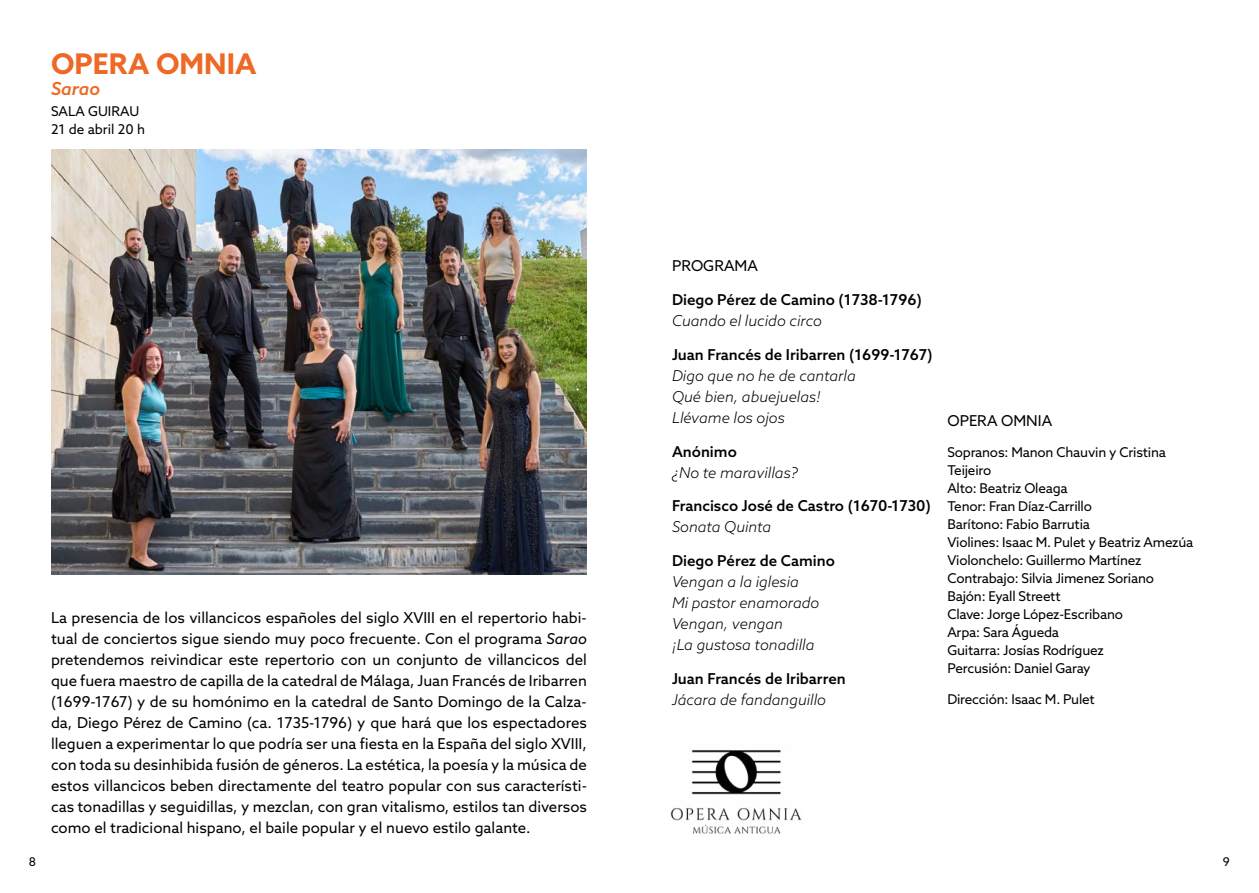
<style>
.page{position:relative;width:1259px;height:893px;background:#fff}
.page>*{position:absolute;margin:0;border:0;box-sizing:border-box;transform-origin:0 0}
.t1{font:700 28.5px "Azo Sans";color:#ed6925}
.t2{font:italic 500 18px "Azo Sans";color:#ed6925}
.t3{font:15px/21px "Azo Sans";color:#000;text-align:justify}
.t4{font:italic 300 15px/21px "Azo Sans";color:#000}
.t5{font:500 15px "Azo Sans";color:#000}
.t6{font:13.5px/18px "Azo Sans";letter-spacing:-.015em;color:#000}
.t7{font:12px "Azo Sans";color:#000}
.s1{font-style:italic}
</style>
<div class="page">
<img style="left:51px;top:149px;width:536px;height:425px">
<img style="left:670px;top:750px;width:132px;height:84px">
<h1 class="t1" style="left:51px;top:44px;width:207px">OPERA OMNIA</h1>
<p class="t2" style="left:51px;top:76px;width:51px">Sarao</p>
<p class="t6" style="left:51px;top:102px;width:95px">SALA GUIRAU<br>21 de abril 20 h</p>
<p class="t3" style="left:51px;top:607px;width:537px">La presencia de los villancicos españoles del siglo XVIII en el repertorio habi&shy;tual de conciertos sigue siendo muy poco frecuente. Con el programa <span class="s1">Sarao </span>pretendemos reivindicar este repertorio con un conjunto de villancicos del que fuera maestro de capilla de la catedral de Málaga, Juan Francés de Iribarren (1699-1767) y de su homónimo en la catedral de Santo Domingo de la Calza&shy;da, Diego Pérez de Camino (ca. 1735-1796) y que hará que los espectadores lleguen a experimentar lo que podría ser una fiesta en la España del siglo XVIII, con toda su desinhibida fusión de géneros. La estética, la poesía y la música de estos villancicos beben directamente del teatro popular con sus característi&shy;cas tonadillas y seguidillas, y mezclan, con gran vitalismo, estilos tan diversos como el tradicional hispano, el baile popular y el nuevo estilo galante.</p>
<p class="t3" style="left:672px;top:255px;width:87px">PROGRAMA</p>
<p class="t5" style="left:672px;top:290px;width:251px">Diego Pérez de Camino (1738-1796)</p>
<p class="t4" style="left:672px;top:310px;width:151px">Cuando el lucido circo</p>
<p class="t5" style="left:672px;top:344px;width:262px">Juan Francés de Iribarren (1699-1767)</p>
<p class="t4" style="left:672px;top:365px;width:185px">Digo que no he de cantarla<br>Qué bien, abuejuelas!<br>Llévame los ojos</p>
<p class="t5" style="left:672px;top:441px;width:66px">Anónimo</p>
<p class="t4" style="left:672px;top:461px;width:127px">¿No te maravillas?</p>
<p class="t5" style="left:672px;top:496px;width:260px">Francisco José de Castro (1670-1730)</p>
<p class="t4" style="left:672px;top:516px;width:101px">Sonata Quinta</p>
<p class="t5" style="left:672px;top:551px;width:164px">Diego Pérez de Camino</p>
<p class="t4" style="left:672px;top:571px;width:149px">Vengan a la iglesia<br>Mi pastor enamorado<br>Vengan, vengan<br>¡La gustosa tonadilla</p>
<p class="t5" style="left:672px;top:668px;width:175px">Juan Francés de Iribarren</p>
<p class="t4" style="left:672px;top:689px;width:156px">Jácara de fandanguillo</p>
<p class="t3" style="left:947px;top:410px;width:106px">OPERA OMNIA</p>
<p class="t6" style="left:947px;top:443px;width:247px">Sopranos: Manon Chauvin y Cristina<br>Teijeiro<br>Alto: Beatriz Oleaga<br>Tenor: Fran Díaz-Carrillo<br>Barítono: Fabio Barrutia<br>Violines: Isaac M. Pulet y Beatriz Amezúa<br>Violonchelo: Guillermo Martínez<br>Contrabajo: Silvia Jimenez Soriano<br>Bajón: Eyall Streett<br>Clave: Jorge López-Escribano<br>Arpa: Sara Águeda<br>Guitarra: Josías Rodríguez<br>Percusión: Daniel Garay</p>
<p class="t6" style="left:947px;top:690px;width:149px">Dirección: Isaac M. Pulet</p>
<p class="t7" style="left:29px;top:854px;width:9px">8</p>
<p class="t7" style="left:1222px;top:854px;width:9px">9</p>
</div>
